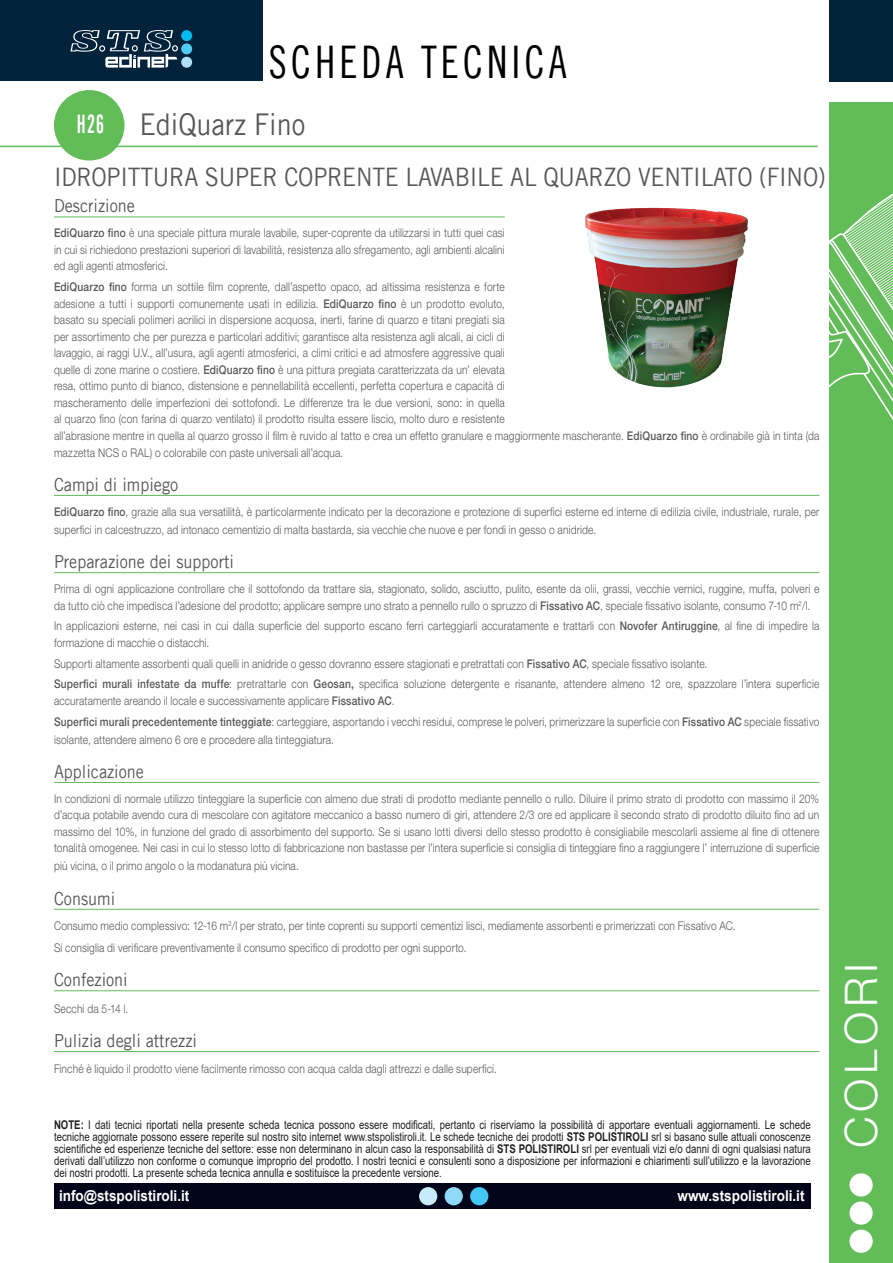
<style>
.page{position:relative;width:893px;height:1263px;background:#fff}
.page>*{position:absolute;margin:0;border:0;box-sizing:border-box;transform-origin:0 0}
.t1{font:45px "Trade Gothic LT Cond Eighteen";letter-spacing:.1em;color:#000001;scale:.9 1}
.t2{font:300 45px "Helvetica Neue LT Std";letter-spacing:.1em;color:#fff}
.Subtitle{font:30px "Trade Gothic LT";color:#57585a;scale:.9 1}
.Subtitle-2{font:25.5px "Trade Gothic LT";letter-spacing:-.01em;color:#57585a;scale:.9 1}
.t3{font:25.5px "Trade Gothic LT Bold Cond Twenty";color:#fff;scale:.7 1}
.Small_heading{font:18px "Trade Gothic LT";color:#57585a;scale:.9 1}
.t4{font:700 15px "Arial";color:#fff;scale:.9 1}
.BodyCopy{font:300 12px/16.5px "Helvetica Neue LT Std";letter-spacing:.015em;color:#57585a;scale:.85 1}
.t5{font:12px/12px "Arial";color:#231f20;text-align:justify;scale:.8 1}
.s1{font-weight:500}
.s2{font-weight:700}
</style>
<div class="page">
<div style="left:54px;top:1183px;width:757px;height:26px;background:#000519"></div>
<div style="left:470px;top:1187px;width:18px;height:18px;background:#45c7f5;border-radius:50%"></div>
<div style="left:445px;top:1187px;width:18px;height:18px;background:#8fd9f7;border-radius:50%"></div>
<div style="left:419px;top:1187px;width:18px;height:18px;background:#c7ebfa;border-radius:50%"></div>
<div style="left:829px;top:102px;width:64px;height:1161px;background:#62bd59"></div>
<svg style="left:829px;top:193px;width:64px;height:227px"></svg>
<div style="left:829px;top:0;width:64px;height:81px;background:#00233a"></div>
<div style="left:849px;top:1173px;width:24px;height:23px;background:#fff;border-radius:50%"></div>
<div style="left:849px;top:1201px;width:24px;height:24px;background:#fff;border-radius:50%"></div>
<div style="left:849px;top:1229px;width:24px;height:24px;background:#fff;border-radius:50%"></div>
<div style="left:0;top:0;width:262px;height:81px;background:#00223a"></div>
<div style="left:181px;top:30px;width:11px;height:11px;background:#00bcf1;border-radius:50%"></div>
<div style="left:181px;top:43px;width:11px;height:11px;background:#4ecaf4;border-radius:50%"></div>
<div style="left:181px;top:57px;width:11px;height:11px;background:#ade1f9;border-radius:50%"></div>
<svg style="left:70px;top:30px;width:108px;height:38px"></svg>
<hr style="left:0;top:146px;width:818px;height:1px;background:#62bd59">
<div style="left:54px;top:90px;width:70px;height:71px;background:#62bd59;border-radius:50%"></div>
<hr style="left:54px;top:217px;width:451px;height:1px;background:#62bd59">
<hr style="left:54px;top:495px;width:765px;height:1px;background:#62bd59">
<hr style="left:54px;top:572px;width:765px;height:1px;background:#62bd59">
<hr style="left:54px;top:782px;width:765px;height:1px;background:#62bd59">
<hr style="left:54px;top:909px;width:765px;height:1px;background:#62bd59">
<hr style="left:54px;top:990px;width:765px;height:1px;background:#62bd59">
<hr style="left:54px;top:1051px;width:765px;height:1px;background:#62bd59">
<img style="left:585px;top:207px;width:163px;height:181px">
<h1 class="t1" style="left:269px;top:35px;width:332px">SCHEDA TECNICA</h1>
<p class="t3" style="left:77px;top:109px;width:40px">H26</p>
<p class="Subtitle" style="left:139px;top:106px;width:186px">EdiQuarz Fino</p>
<p class="Subtitle-2" style="left:54px;top:162px;width:859px">IDROPITTURA SUPER COPRENTE LAVABILE AL QUARZO VENTILATO (FINO)</p>
<p class="Small_heading" style="left:54px;top:195px;width:91px">Descrizione</p>
<p class="BodyCopy" style="left:54px;top:224px;width:532px;text-align:justify"><span class="s1">EdiQuarzo fino</span> è una speciale pittura murale lavabile, super-coprente da utilizzarsi in tutti quei casi in cui si richiedono prestazioni superiori di lavabilità, resistenza allo sfregamento, agli ambienti alcalini ed agli agenti atmosferici.</p>
<p class="BodyCopy" style="left:54px;top:278px;width:902px"><span class="s1">EdiQuarzo fino</span> forma un sottile film coprente, dall’aspetto opaco, ad altissima resistenza e forte<br>adesione a tutti i supporti comunemente usati in edilizia. <span class="s1">EdiQuarzo fino</span> è un prodotto evoluto,<br>basato su speciali polimeri acrilici in dispersione acquosa, inerti, farine di quarzo e titani pregiati sia<br>per assortimento che per purezza e particolari additivi; garantisce alta resistenza agli alcali, ai cicli di<br>lavaggio, ai raggi U.V., all’usura, agli agenti atmosferici, a climi critici e ad atmosfere aggressive quali<br>quelle di zone marine o costiere. <span class="s1">EdiQuarzo fino</span> è una pittura pregiata caratterizzata da un’ elevata<br>resa, ottimo punto di bianco, distensione e pennellabilità eccellenti, perfetta copertura e capacità di<br>mascheramento delle imperfezioni dei sottofondi. Le differenze tra le due versioni, sono: in quella<br>al quarzo fino (con farina di quarzo ventilato) il prodotto risulta essere liscio, molto duro e resistente<br>all’abrasione mentre in quella al quarzo grosso il film è ruvido al tatto e crea un effetto granulare e maggiormente mascherante. <span class="s1">EdiQuarzo fino</span> è ordinabile già in tinta (da mazzetta NCS o RAL) o colorabile con paste universali all’acqua.</p>
<p class="Small_heading" style="left:54px;top:473px;width:140px">Campi di impiego</p>
<p class="BodyCopy" style="left:54px;top:502px;width:902px;line-height:18px"><span class="s1">EdiQuarzo fino</span>, grazie alla sua versatilità, è particolarmente indicato per la decorazione e protezione di superfici esterne ed interne di edilizia civile, industriale, rurale, per superfici in calcestruzzo, ad intonaco cementizio di malta bastarda, sia vecchie che nuove e per fondi in gesso o anidride.</p>
<p class="Small_heading" style="left:54px;top:551px;width:201px">Preparazione dei supporti</p>
<p class="BodyCopy" style="left:54px;top:580px;width:902px">Prima di ogni applicazione controllare che il sottofondo da trattare sia, stagionato, solido, asciutto, pulito, esente da olii, grassi, vecchie vernici, ruggine, muffa, polveri e da tutto ciò che impedisca l’adesione del prodotto; applicare sempre uno strato a pennello rullo o spruzzo di <span class="s1">Fissativo AC</span>, speciale fissativo isolante, consumo 7-10 m<sup>2</sup>/l.</p>
<p class="BodyCopy" style="left:54px;top:617px;width:902px">In applicazioni esterne, nei casi in cui dalla superficie del supporto escano ferri carteggiarli accuratamente e trattarli con <span class="s1">Novofer Antiruggine</span>, al fine di impedire la formazione di macchie o distacchi.</p>
<p class="BodyCopy" style="left:54px;top:655px;width:770px">Supporti altamente assorbenti quali quelli in anidride o gesso dovranno essere stagionati e pretrattati con <span class="s1">Fissativo AC</span>, speciale fissativo isolante.</p>
<p class="BodyCopy" style="left:54px;top:675px;width:902px"><span class="s1">Superfici murali infestate da muffe</span>: pretrattarle con <span class="s1">Geosan,</span> specifica soluzione detergente e risanante, attendere almeno 12 ore, spazzolare l’intera superficie accuratamente areando il locale e successivamente applicare <span class="s1">Fissativo AC</span>.</p>
<p class="BodyCopy" style="left:54px;top:712px;width:902px;line-height:18px"><span class="s1">Superfici murali precedentemente tinteggiate</span>: carteggiare, asportando i vecchi residui, comprese le polveri, primerizzare la superficie con <span class="s1">Fissativo AC</span> speciale fissativo isolante, attendere almeno 6 ore e procedere alla tinteggiatura.</p>
<p class="Small_heading" style="left:54px;top:760px;width:102px">Applicazione</p>
<p class="BodyCopy" style="left:54px;top:790px;width:902px;text-align:justify">In condizioni di normale utilizzo tinteggiare la superficie con almeno due strati di prodotto mediante pennello o rullo. Diluire il primo strato di prodotto con massimo il 20% d’acqua potabile avendo cura di mescolare con agitatore meccanico a basso numero di giri, attendere 2/3 ore ed applicare il secondo strato di prodotto diluito fino ad un massimo del 10%, in funzione del grado di assorbimento del supporto. Se si usano lotti diversi dello stesso prodotto è consigliabile mescolarli assieme al fine di ottenere tonalità omogenee. Nei casi in cui lo stesso lotto di fabbricazione non bastasse per l’intera superficie si consiglia di tinteggiare fino a raggiungere l’ interruzione di superficie</p>
<p class="BodyCopy" style="left:54px;top:857px;width:290px">più vicina, o il primo angolo o la modanatura più vicina.</p>
<p class="Small_heading" style="left:54px;top:887px;width:70px">Consumi</p>
<p class="BodyCopy" style="left:54px;top:917px;width:803px">Consumo medio complessivo: 12-16 m<sup>2</sup>/l per strato, per tinte coprenti su supporti cementizi lisci, mediamente assorbenti e primerizzati con Fissativo AC.</p>
<p class="BodyCopy" style="left:54px;top:939px;width:487px">Si consiglia di verificare preventivamente il consumo specifico di prodotto per ogni supporto.</p>
<p class="Small_heading" style="left:54px;top:969px;width:84px">Confezioni</p>
<p class="BodyCopy" style="left:54px;top:1000px;width:89px">Secchi da 5-14 l.</p>
<p class="Small_heading" style="left:54px;top:1029px;width:160px">Pulizia degli attrezzi</p>
<p class="BodyCopy" style="left:54px;top:1061px;width:523px">Finché è liquido il prodotto viene facilmente rimosso con acqua calda dagli attrezzi e dalle superfici.</p>
<p class="t5" style="left:54px;top:1119px;width:948px"><span class="s2">NOTE:</span> I dati tecnici riportati nella presente scheda tecnica possono essere modificati, pertanto ci riserviamo la possibilità di apportare eventuali aggiornamenti. Le schede tecniche aggiornate possono essere reperite sul nostro sito internet www.stspolistiroli.it. Le schede tecniche dei prodotti <span class="s2">STS POLISTIROLI</span> srl si basano sulle attuali conoscenze scientifiche ed esperienze tecniche del settore: esse non determinano in alcun caso la responsabilità di <span class="s2">STS POLISTIROLI</span> srl per eventuali vizi e/o danni di ogni qualsiasi natura derivati dall’utilizzo non conforme o comunque improprio del prodotto. I nostri tecnici e consulenti sono a disposizione per informazioni e chiarimenti sull’utilizzo e la lavorazione dei nostri prodotti. La presente scheda tecnica annulla e sostituisce la precedente versione.</p>
<p class="t4" style="left:59px;top:1185px;width:146px">info@stspolistiroli.it</p>
<p class="t4" style="left:677px;top:1185px;width:143px">www.stspolistiroli.it</p>
<h1 class="t2" style="left:834px;top:1148px;width:187px;rotate:-90deg">COLORI</h1>
</div>
